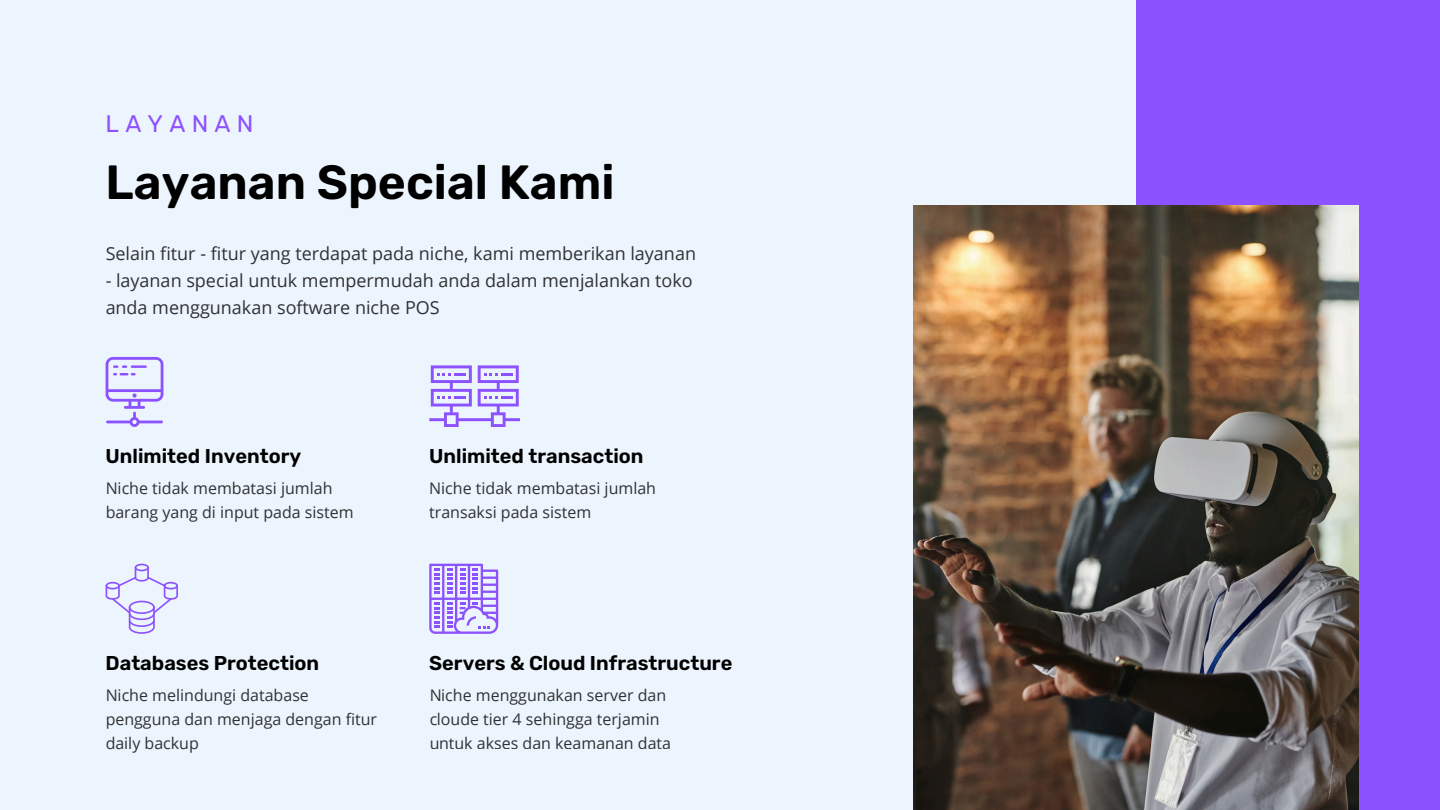
<style>
.page{position:relative;width:1440px;height:810px;background:#ecf4fd}
.page>*{position:absolute;margin:0;border:0;box-sizing:border-box;transform-origin:0 0}
.t1{font:600 48px "Rubik";color:#000}
.t2{font:24px "Rubik";letter-spacing:.26em;color:#8c52ff}
.t3{font:600 20px "Rubik";color:#000}
.t4{font:18px/27px "Open Sans";color:#000}
.t5{font:16px/24px "Open Sans";color:#000}
</style>
<div class="page">
<div style="left:1136px;top:0;width:304px;height:810px;background:#8c52ff"></div>
<img style="left:913px;top:205px;width:446px;height:605px">
<svg style="left:106px;top:357px;width:57px;height:70px"></svg>
<svg style="left:429px;top:564px;width:69px;height:70px"></svg>
<svg style="left:429px;top:365px;width:91px;height:62px"></svg>
<svg style="left:106px;top:564px;width:72px;height:70px"></svg>
<h4 class="t2" style="left:106px;top:110px;width:150px">LAYANAN</h4>
<h1 class="t1" style="left:106px;top:154px;width:510px">Layanan Special Kami</h1>
<p class="t4" style="left:106px;top:240px;width:592px">Selain fitur - fitur yang terdapat pada niche, kami memberikan layanan</p>
<p class="t4" style="left:106px;top:267px;width:589px">- layanan special untuk mempermudah anda dalam menjalankan toko anda menggunakan software niche POS</p>
<p class="t3" style="left:106px;top:444px;width:197px">Unlimited Inventory</p>
<p class="t5" style="left:106px;top:476px;width:250px">Niche tidak membatasi jumlah barang yang di input pada sistem</p>
<h3 class="t3" style="left:429px;top:444px;width:216px">Unlimited transaction</h3>
<p class="t5" style="left:429px;top:476px;width:228px">Niche tidak membatasi jumlah transaksi pada sistem</p>
<p class="t3" style="left:106px;top:651px;width:215px">Databases Protection</p>
<p class="t5" style="left:106px;top:682px;width:273px">Niche melindungi database pengguna dan menjaga dengan fitur daily backup</p>
<p class="t3" style="left:429px;top:651px;width:305px">Servers &amp; Cloud Infrastructure</p>
<p class="t5" style="left:429px;top:682px;width:243px">Niche menggunakan server dan cloude tier 4 sehingga terjamin untuk akses dan keamanan data</p>
</div>
